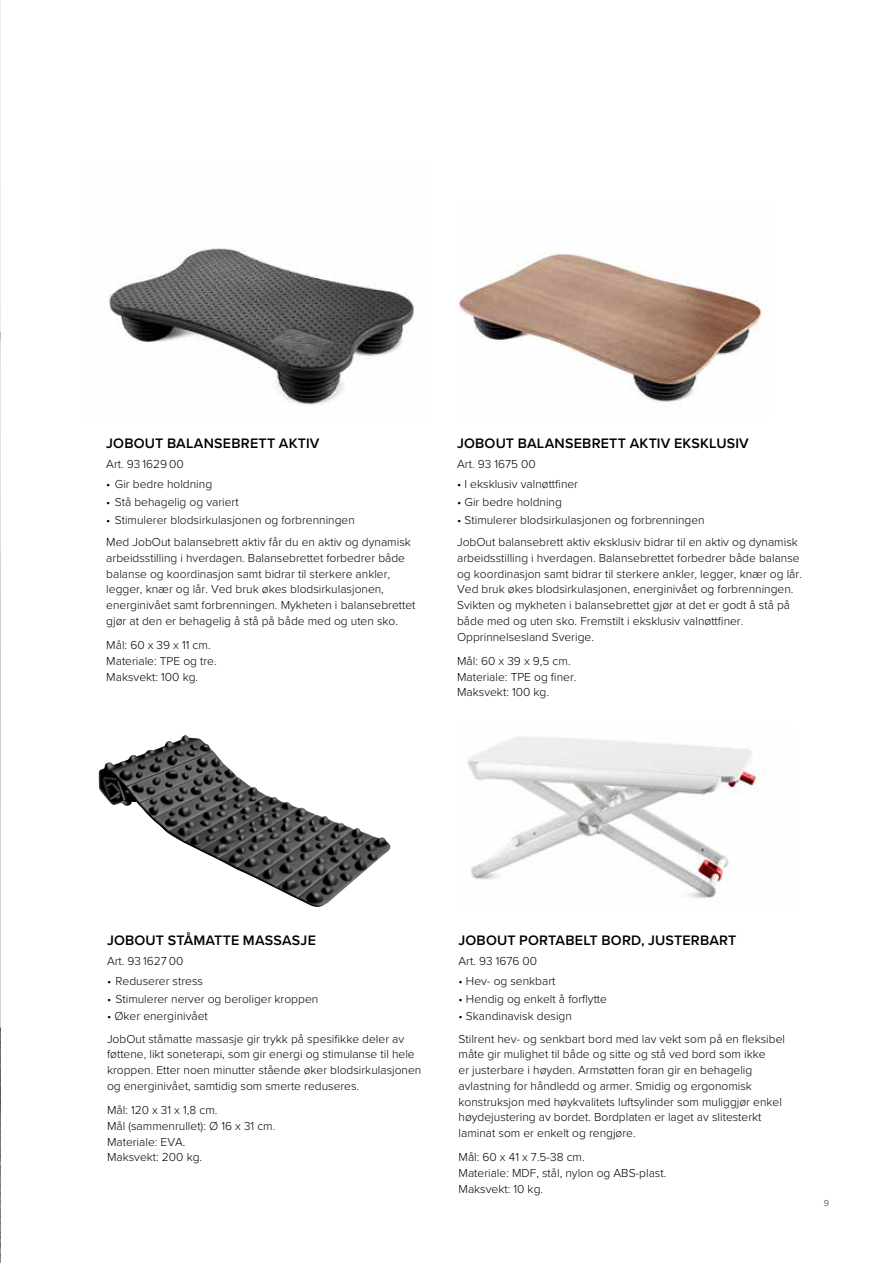
<style>
.page{position:relative;width:893px;height:1263px;background:#fff}
.page>*{position:absolute;margin:0;border:0;box-sizing:border-box;transform-origin:0 0}
.t1{font:600 14.25px "Proxima Nova";letter-spacing:.015em;color:#000}
.t2{font:300 12px/15.8px "Proxima Nova";color:#000}
.t3{font:9px "Proxima Nova";color:#646363}
</style>
<div class="page">
<img style="left:108px;top:248px;width:307px;height:157px">
<img style="left:458px;top:252px;width:307px;height:151px">
<img style="left:99px;top:735px;width:292px;height:172px">
<img style="left:467px;top:737px;width:298px;height:161px">
<img style="left:0;top:0;width:1px;height:1263px">
<p class="t1" style="left:106px;top:433px;width:215px">JOBOUT BALANSEBRETT AKTIV</p>
<p class="t2" style="left:106px;top:456px;width:79px">Art. 93 1629 00</p>
<p class="t2" style="left:106px;top:476px;width:107px">• Gir bedre holdning</p>
<p class="t2" style="left:106px;top:494px;width:134px">• Stå behagelig og variert</p>
<p class="t2" style="left:106px;top:508px;width:306px;line-height:22.2px">• Stimulerer blodsirkulasjonen og forbrenningen<br>Med JobOut balansebrett aktiv får du en aktiv og dynamisk</p>
<p class="t2" style="left:106px;top:549px;width:311px">arbeidsstilling i hverdagen. Balansebrettet forbedrer både balanse og koordinasjon samt bidrar til sterkere ankler, legger, knær og lår. Ved bruk økes blodsirkulasjonen, energinivået samt forbrenningen. Mykheten i balansebrettet gjør at den er behagelig å stå på både med og uten sko.</p>
<p class="t2" style="left:106px;top:636px;width:112px">Mål: 60 x 39 x 11 cm.<br>Materiale: TPE og tre.<br>Maksvekt: 100 kg.</p>
<p class="t1" style="left:457px;top:433px;width:293px">JOBOUT BALANSEBRETT AKTIV EKSKLUSIV</p>
<p class="t2" style="left:457px;top:456px;width:80px">Art. 93 1675 00</p>
<p class="t2" style="left:457px;top:476px;width:122px">• I eksklusiv valnøttfiner</p>
<p class="t2" style="left:457px;top:494px;width:106px">• Gir bedre holdning</p>
<p class="t2" style="left:457px;top:508px;width:342px;line-height:22.2px">• Stimulerer blodsirkulasjonen og forbrenningen<br>JobOut balansebrett aktiv eksklusiv bidrar til en aktiv og dynamisk</p>
<p class="t2" style="left:457px;top:549px;width:346px">arbeidsstilling i hverdagen. Balansebrettet forbedrer både balanse og koordinasjon samt bidrar til sterkere ankler, legger, knær og lår.<br>Ved bruk økes blodsirkulasjonen, energinivået og forbrenningen.<br>Svikten og mykheten i balansebrettet gjør at det er godt å stå på både med og uten sko. Fremstilt i eksklusiv valnøttfiner.<br>Opprinnelsesland Sverige.</p>
<p class="t2" style="left:457px;top:652px;width:121px">Mål: 60 x 39 x 9,5 cm.<br>Materiale: TPE og finer.<br>Maksvekt: 100 kg.</p>
<p class="t1" style="left:107px;top:929px;width:210px">JOBOUT STÅMATTE MASSASJE</p>
<p class="t2" style="left:107px;top:952px;width:78px">Art. 93 1627 00</p>
<p class="t2" style="left:107px;top:972px;width:98px">• Reduserer stress</p>
<p class="t2" style="left:107px;top:990px;width:213px">• Stimulerer nerver og beroliger kroppen</p>
<p class="t2" style="left:107px;top:1005px;width:299px;line-height:22.2px">• Øker energinivået<br>JobOut ståmatte massasje gir trykk på spesifikke deler av</p>
<p class="t2" style="left:107px;top:1046px;width:316px">føttene, likt soneterapi, som gir energi og stimulanse til hele kroppen. Etter noen minutter stående øker blodsirkulasjonen og energinivået, samtidig som smerte reduseres.</p>
<p class="t2" style="left:107px;top:1101px;width:170px">Mål: 120 x 31 x 1,8 cm.<br>Mål (sammenrullet): Ø 16 x 31 cm.<br>Materiale: EVA.<br>Maksvekt: 200 kg.</p>
<p class="t1" style="left:459px;top:929px;width:279px">JOBOUT PORTABELT BORD, JUSTERBART</p>
<p class="t2" style="left:459px;top:952px;width:80px">Art. 93 1676 00</p>
<p class="t2" style="left:459px;top:972px;width:98px">• Hev- og senkbart</p>
<p class="t2" style="left:459px;top:990px;width:150px">• Hendig og enkelt å forflytte</p>
<p class="t2" style="left:459px;top:1005px;width:328px;line-height:22.2px">• Skandinavisk design<br>Stilrent hev- og senkbart bord med lav vekt som på en fleksibel</p>
<p class="t2" style="left:459px;top:1046px;width:325px">måte gir mulighet til både og sitte og stå ved bord som ikke<br>er justerbare i høyden. Armstøtten foran gir en behagelig avlastning for håndledd og armer. Smidig og ergonomisk konstruksjon med høykvalitets luftsylinder som muliggjør enkel høydejustering av bordet. Bordplaten er laget av slitesterkt laminat som er enkelt og rengjøre.</p>
<p class="t2" style="left:459px;top:1149px;width:209px">Mål: 60 x 41 x 7.5-38 cm.<br>Materiale: MDF, stål, nylon og ABS-plast.<br>Maksvekt: 10 kg.</p>
<p class="t3" style="left:824px;top:1196px;width:7px">9</p>
</div>
